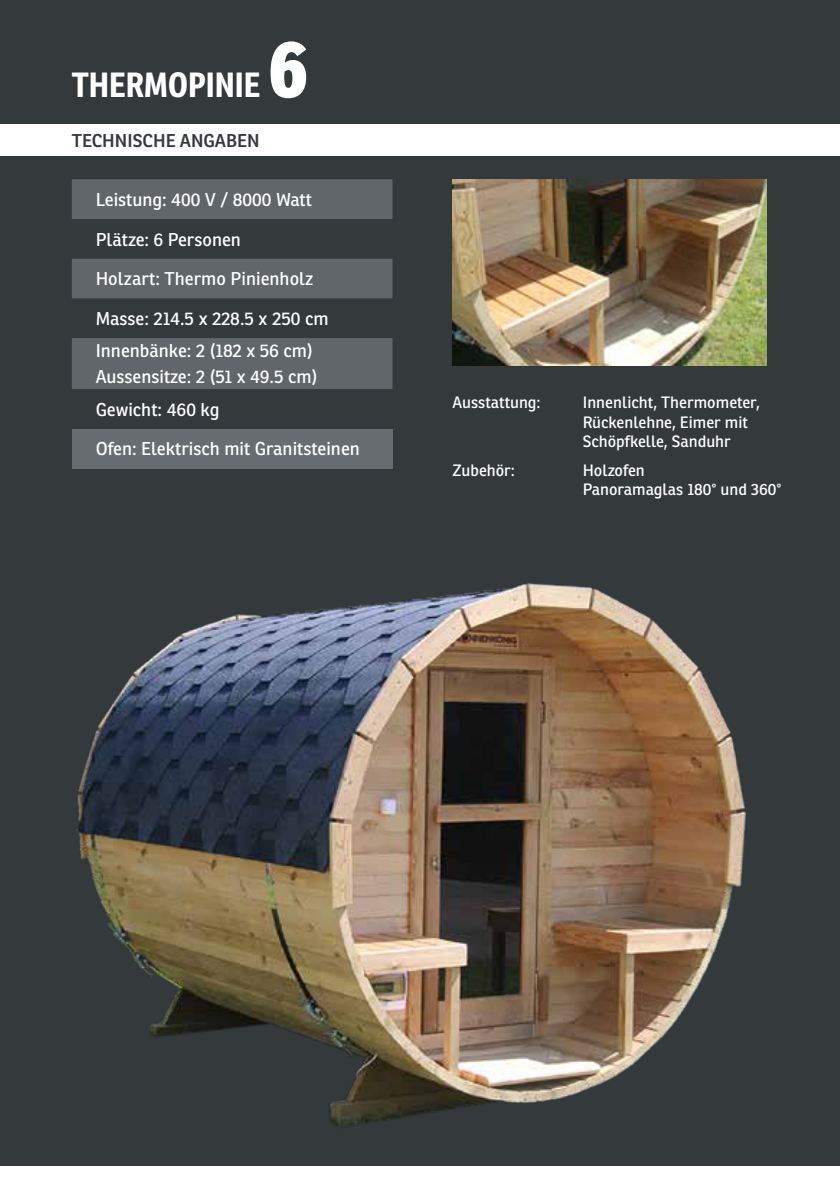
<style>
.page{position:relative;width:840px;height:1191px;background:#fff}
.page>*{position:absolute;margin:0;border:0;box-sizing:border-box;transform-origin:0 0}
.t1{font:800 80px "Ronnia Cond";color:#fff}
.t2{font:700 34px "Ronnia Cond";color:#fff}
.t3{font:18px/32.4px "Ronnia";color:#fff}
.t4{font:600 18px "Ronnia";color:#34393b}
.t5{font:16px/19.2px "Ronnia";color:#fff}
</style>
<div class="page">
<div style="left:0;top:0;width:839px;height:1191px;background:#34393b"></div>
<div style="left:0;top:125px;width:839px;height:31px;background:#fff"></div>
<div style="left:0;top:1166px;width:839px;height:25px;background:#fff"></div>
<img style="left:76px;top:583px;width:670px;height:545px">
<img style="left:452px;top:179px;width:314px;height:186px">
<svg style="left:72px;top:179px;width:320px;height:210px;fill:#606669"></svg>
<div style="left:72px;top:429px;width:320px;height:39px;background:#676d70"></div>
<h2 class="t2" style="left:72px;top:63px;width:190px">THERMOPINIE</h2>
<h1 class="t1" style="left:268px;top:16px;width:42px">6</h1>
<p class="t4" style="left:72px;top:130px;width:189px">TECHNISCHE ANGABEN</p>
<p class="t3" style="left:96px;top:183px;width:218px">Leistung: 400 V / 8000 Watt</p>
<p class="t3" style="left:96px;top:223px;width:147px">Plätze: 6 Personen</p>
<p class="t3" style="left:96px;top:263px;width:219px">Holzart: Thermo Pinienholz</p>
<p class="t3" style="left:96px;top:302px;width:234px">Masse: 214.5 x 228.5 x 250 cm<br>Innenbänke: 2 (182 x 56 cm)</p>
<p class="t3" style="left:96px;top:361px;width:223px">Aussensitze: 2 (51 x 49.5 cm)<br>Gewicht: 460 kg</p>
<p class="t3" style="left:96px;top:433px;width:265px">Ofen: Elektrisch mit Granitsteinen</p>
<p class="t5" style="left:452px;top:393px;width:89px">Ausstattung:</p>
<p class="t5" style="left:582px;top:393px;width:179px">Innenlicht, Thermometer,<br>Rückenlehne, Eimer mit<br>Schöpfkelle, Sanduhr</p>
<p class="t5" style="left:452px;top:460px;width:64px">Zubehör:</p>
<p class="t5" style="left:582px;top:460px;width:200px">Holzofen<br>Panoramaglas 180° und 360°</p>
</div>
